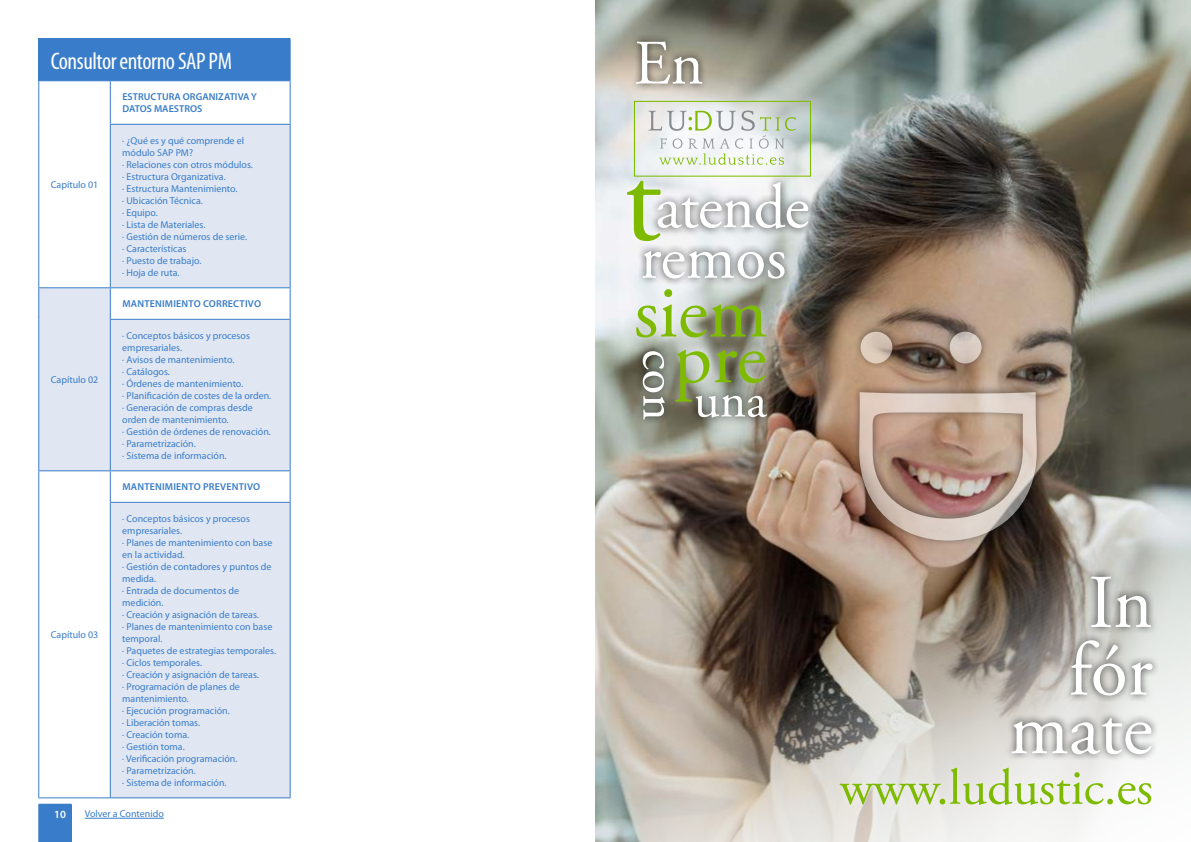
<style>
.page{position:relative;width:1191px;height:842px;background:#fff}
.page>*{position:absolute;margin:0;border:0;box-sizing:border-box;transform-origin:0 0}
.t1{font:126.3px "Adobe Garamond Pro";color:#7ebb00}
.t2{font:75.8px/58.7px "Adobe Garamond Pro";color:#fff;text-align:right}
.t3{font:75.8px "Adobe Garamond Pro";color:#7ebb00}
.t4{font:63.1px/50.5px "Adobe Garamond Pro";letter-spacing:-.015em;color:#fff}
.t5{font:50.5px "Adobe Garamond Pro";color:#7ebb00}
.t6{font:50.5px "Adobe Garamond Pro";color:#fff}
.t7{font:condensed 24px "Myriad Pro";letter-spacing:-.02em;color:#fff}
.t8{font:600 11px "Myriad Pro";color:#fff}
.t9{font:10px/12px "Myriad Pro";color:#397cc9}
.t10{font:600 10px/12px "Myriad Pro";letter-spacing:.015em;color:#397cc9}
</style>
<div class="page">
<svg style="left:38px;top:804px;width:34px;height:38px"></svg>
<hr style="left:85px;top:818px;width:79px;height:1px;background:#397cc9">
<div style="left:39px;top:39px;width:251px;height:42px;background:#397cc9"></div>
<svg style="left:39px;top:124px;width:251px;height:673px;fill:#e0e7f3"></svg>
<hr style="left:38px;top:39px;width:1px;height:41px;background:#397cc9">
<hr style="left:38px;top:38px;width:72px;height:1px;background:#397cc9">
<hr style="left:110px;top:38px;width:181px;height:1px;background:#397cc9">
<hr style="left:290px;top:39px;width:1px;height:41px;background:#397cc9">
<hr style="left:38px;top:81px;width:1px;height:43px;background:#397cc9">
<hr style="left:38px;top:124px;width:1px;height:163px;background:#397cc9">
<hr style="left:38px;top:80px;width:72px;height:1px;background:#397cc9">
<hr style="left:110px;top:81px;width:1px;height:43px;background:#397cc9">
<hr style="left:110px;top:80px;width:181px;height:1px;background:#397cc9">
<hr style="left:290px;top:81px;width:1px;height:43px;background:#397cc9">
<hr style="left:110px;top:125px;width:1px;height:162px;background:#397cc9">
<hr style="left:110px;top:124px;width:181px;height:1px;background:#397cc9">
<hr style="left:290px;top:125px;width:1px;height:162px;background:#397cc9">
<hr style="left:38px;top:288px;width:1px;height:31px;background:#397cc9">
<hr style="left:38px;top:319px;width:1px;height:151px;background:#397cc9">
<hr style="left:38px;top:287px;width:72px;height:1px;background:#397cc9">
<hr style="left:110px;top:288px;width:1px;height:31px;background:#397cc9">
<hr style="left:110px;top:287px;width:181px;height:1px;background:#397cc9">
<hr style="left:290px;top:288px;width:1px;height:31px;background:#397cc9">
<hr style="left:110px;top:320px;width:1px;height:150px;background:#397cc9">
<hr style="left:110px;top:319px;width:181px;height:1px;background:#397cc9">
<hr style="left:290px;top:320px;width:1px;height:150px;background:#397cc9">
<hr style="left:38px;top:471px;width:1px;height:31px;background:#397cc9">
<hr style="left:38px;top:502px;width:1px;height:295px;background:#397cc9">
<hr style="left:38px;top:470px;width:72px;height:1px;background:#397cc9">
<hr style="left:110px;top:471px;width:1px;height:31px;background:#397cc9">
<hr style="left:110px;top:470px;width:181px;height:1px;background:#397cc9">
<hr style="left:290px;top:471px;width:1px;height:31px;background:#397cc9">
<hr style="left:38px;top:797px;width:72px;height:1px;background:#397cc9">
<hr style="left:110px;top:503px;width:1px;height:294px;background:#397cc9">
<hr style="left:110px;top:502px;width:181px;height:1px;background:#397cc9">
<hr style="left:290px;top:503px;width:1px;height:294px;background:#397cc9">
<hr style="left:110px;top:797px;width:181px;height:1px;background:#397cc9">
<img style="left:595px;top:0;width:596px;height:842px">
<div style="left:601px;top:68px;width:243px;height:142px;background:#fff;opacity:.75"></div>
<div style="left:634px;top:101px;width:177px;height:76px;border:1px solid #7ebb00"></div>
<svg style="left:648px;top:111px;width:148px;height:54px"></svg>
<svg style="left:773px;top:267px;width:324px;height:325px;background:#8f7b6a"></svg>
<svg style="left:859px;top:392px;width:177px;height:148px;background:#b1978a"></svg>
<svg style="left:860px;top:332px;width:32px;height:32px"></svg>
<svg style="left:949px;top:332px;width:32px;height:32px"></svg>
<div style="left:628px;top:33px;width:81px;height:60px;background:#000;opacity:.75"></div>
<div style="left:1084px;top:568px;width:75px;height:66px;background:#000;opacity:.75"></div>
<div style="left:650px;top:174px;width:166px;height:62px;background:#000;opacity:.75"></div>
<div style="left:636px;top:243px;width:156px;height:44px;background:#000;opacity:.75"></div>
<div style="left:687px;top:387px;width:88px;height:38px;background:#000;opacity:.75"></div>
<div style="left:634px;top:343px;width:38px;height:84px;background:#000;opacity:.75"></div>
<div style="left:628px;top:281px;width:145px;height:64px;background:#fff;opacity:.5"></div>
<div style="left:668px;top:342px;width:106px;height:67px;background:#fff;opacity:.5"></div>
<div style="left:621px;top:175px;width:46px;height:73px;background:#fff;opacity:.75"></div>
<div style="left:1064px;top:632px;width:97px;height:71px;background:#000;opacity:.75"></div>
<div style="left:1004px;top:710px;width:155px;height:52px;background:#000;opacity:.75"></div>
<div style="left:832px;top:760px;width:327px;height:53px;background:#fff;opacity:.33"></div>
<h3 class="t7" style="left:51px;top:46px;width:183px">Consultor entorno SAP PM</h3>
<p class="t9" style="left:51px;top:179px;width:49px">Capítulo 01</p>
<p class="t9" style="left:51px;top:374px;width:49px">Capítulo 02</p>
<p class="t9" style="left:51px;top:629px;width:49px">Capítulo 03</p>
<p class="t10" style="left:122px;top:91px;width:136px">ESTRUCTURA ORGANIZATIVA Y<br>DATOS MAESTROS</p>
<p class="t9" style="left:122px;top:134px;width:132px">· ¿Qué es y qué comprende el módulo SAP PM?<br>· Relaciones con otros módulos. · Estructura Organizativa.<br>· Estructura Mantenimiento.<br>· Ubicación Técnica.<br>· Equipo.<br>· Lista de Materiales.<br>· Gestión de números de serie.<br>· Características<br>· Puesto de trabajo.<br>· Hoja de ruta.</p>
<p class="t10" style="left:122px;top:298px;width:140px">MANTENIMIENTO CORRECTIVO</p>
<p class="t9" style="left:122px;top:329px;width:151px">· Conceptos básicos y procesos empresariales.<br>· Avisos de mantenimiento.<br>· Catálogos.<br>· Órdenes de mantenimiento.<br>· Planificación de costes de la orden. · Generación de compras desde orden de mantenimiento.<br>· Gestión de órdenes de renovación. · Parametrización.<br>· Sistema de información.</p>
<p class="t10" style="left:122px;top:481px;width:139px">MANTENIMIENTO PREVENTIVO</p>
<p class="t9" style="left:122px;top:512px;width:155px">· Conceptos básicos y procesos empresariales.<br>· Planes de mantenimiento con base en la actividad.<br>· Gestión de contadores y puntos de medida.<br>· Entrada de documentos de medición.<br>· Creación y asignación de tareas.<br>· Planes de mantenimiento con base temporal.<br>· Paquetes de estrategias temporales. · Ciclos temporales.<br>· Creación y asignación de tareas.<br>· Programación de planes de mantenimiento.<br>· Ejecución programación.<br>· Liberación tomas.<br>· Creación toma.<br>· Gestión toma.<br>· Verificación programación.<br>· Parametrización.<br>· Sistema de información.</p>
<p class="t8" style="left:54px;top:807px;width:13px">10</p>
<p class="t9" style="left:85px;top:808px;width:81px">Volver a Contenido</p>
<h3 class="t4" style="left:634px;top:40px;width:71px">En</h3>
<h1 class="t1" style="left:622px;top:123px;width:40px">t</h1>
<h3 class="t4" style="left:640px;top:184px;width:171px">atende remos</h3>
<h2 class="t3" style="left:634px;top:267px;width:135px">siem</h2>
<h3 class="t6" style="left:690px;top:349px;width:73px;rotate:90deg">con</h3>
<h2 class="t3" style="left:674px;top:313px;width:94px">pre</h2>
<h3 class="t6" style="left:694px;top:370px;width:74px">una</h3>
<h2 class="t2" style="left:1088px;top:576px;width:66px">In</h2>
<h2 class="t2" style="left:1009px;top:644px;width:145px">fór mate</h2>
<h3 class="t5" style="left:840px;top:757px;width:314px">www.ludustic.es</h3>
</div>
